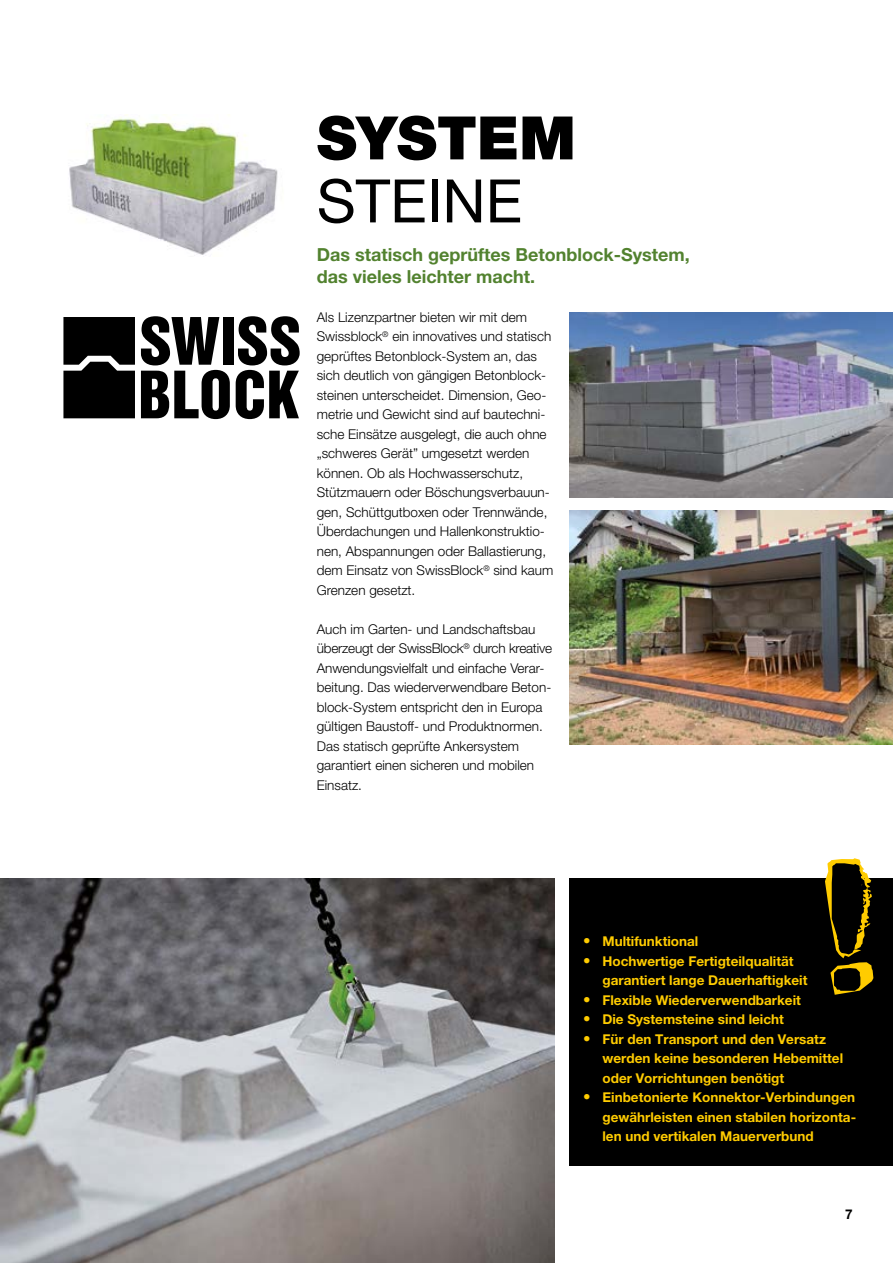
<style>
.page{position:relative;width:893px;height:1263px;background:#fff}
.page>*{position:absolute;margin:0;border:0;box-sizing:border-box;transform-origin:0 0}
.t1{font:900 60px "Helvetica Neue LT Pro";color:#000}
.t2{font:60px "Helvetica Neue LT Pro";color:#000}
.t3{font:700 18px/21.8px "Helvetica Neue LT Pro";color:#52822f}
.t4{font:300 13.5px/19.5px "Helvetica Neue LT Pro";color:#000}
.t5{font:700 13.5px/19.5px "Helvetica Neue LT Pro";color:#fc0}
.t6{font:700 13.5px "Helvetica Neue LT Pro";color:#000}
.s1{font-weight:800;font-size:15px}
</style>
<div class="page">
<img style="left:0;top:878px;width:555px;height:385px">
<img style="left:570px;top:313px;width:323px;height:184px">
<svg style="left:63px;top:317px;width:72px;height:101px;background:#121212"></svg>
<div style="left:223px;top:317px;width:11px;height:48px;background:#000"></div>
<svg style="left:141px;top:316px;width:89px;height:103px"></svg>
<svg style="left:236px;top:316px;width:64px;height:103px"></svg>
<img style="left:570px;top:511px;width:323px;height:234px">
<div style="left:570px;top:878px;width:323px;height:287px;background:#000"></div>
<img style="left:69px;top:115px;width:209px;height:141px">
<svg style="left:825px;top:858px;width:48px;height:137px"></svg>
<h1 class="t1" style="left:317px;top:102px;width:261px">SYSTEM</h1>
<h1 class="t2" style="left:317px;top:165px;width:207px">STEINE</h1>
<h2 class="t3" style="left:317px;top:244px;width:374px">Das statisch geprüftes Betonblock-System, das vieles leichter macht.</h2>
<p class="t4" style="left:317px;top:307px;width:238px">Als Lizenzpartner bieten wir mit dem Swissblock<sup>®</sup> ein innovatives und statisch geprüftes Betonblock-System an, das sich deutlich von gängigen Betonblock&shy;steinen unterscheidet. Dimension, Geo&shy;metrie und Gewicht sind auf bautechni&shy;sche Einsätze ausgelegt, die auch ohne „schweres Gerät” umgesetzt werden können. Ob als Hochwasserschutz, Stützmauern oder Böschungsverbauun&shy;gen, Schüttgutboxen oder Trennwände, Überdachungen und Hallenkonstruktio&shy;nen, Abspannungen oder Ballastierung, dem Einsatz von SwissBlock<sup>®</sup> sind kaum Grenzen gesetzt.</p>
<p class="t4" style="left:317px;top:619px;width:237px">Auch im Garten- und Landschaftsbau überzeugt der SwissBlock<sup>®</sup> durch kreative Anwendungsvielfalt und einfache Verar&shy;beitung. Das wiederverwendbare Beton&shy;block-System entspricht den in Europa gültigen Baustoff- und Produktnormen.<br>Das statisch geprüfte Ankersystem garantiert einen sicheren und mobilen Einsatz.</p>
<p class="t5" style="left:583px;top:931px;width:117px"><span class="s1">•</span> Multifunktional</p>
<p class="t5" style="left:602px;top:951px;width:206px;text-indent:-20px"><span class="s1">•</span> Hochwertige Fertigteilqualität garantiert lange Dauerhaftigkeit</p>
<p class="t5" style="left:583px;top:990px;width:219px"><span class="s1">•</span> Flexible Wiederverwendbarkeit</p>
<p class="t5" style="left:583px;top:1009px;width:202px"><span class="s1">•</span> Die Systemsteine sind leicht</p>
<p class="t5" style="left:602px;top:1029px;width:242px;text-indent:-20px"><span class="s1">•</span> Für den Transport und den Versatz werden keine besonderen Hebemittel oder Vorrichtungen benötigt</p>
<p class="t5" style="left:602px;top:1087px;width:255px;text-align:justify;text-indent:-20px"><span class="s1">•</span> Einbetonierte Konnektor-Verbindungen gewährleisten einen stabilen horizonta&shy;len und vertikalen Mauerverbund</p>
<p class="t6" style="left:845px;top:1206px;width:9px">7</p>
</div>
